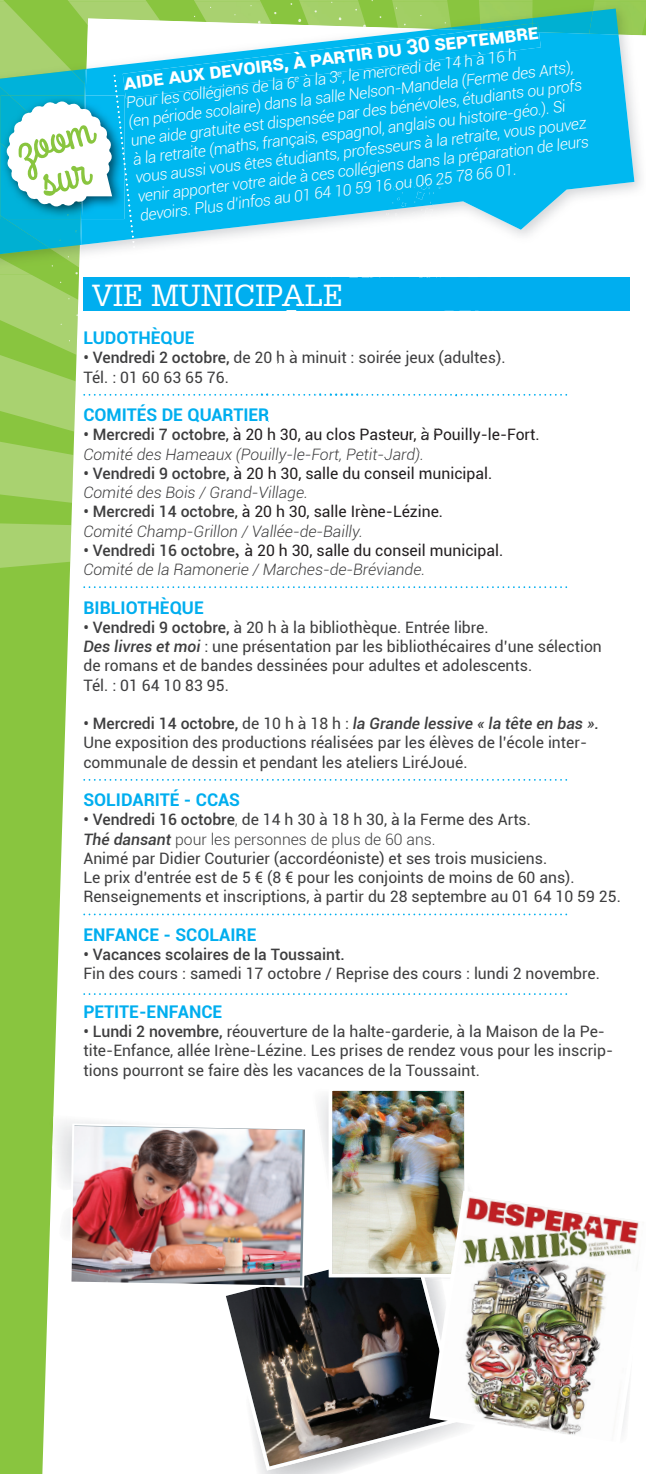
<style>
.page{position:relative;width:646px;height:1474px;background:#89c53f}
.page>*{position:absolute;margin:0;border:0;box-sizing:border-box;transform-origin:0 0}
.t1{font:47.77px/38.1px "Grand Hotel";color:#89c53f;text-align:center}
.t2{font:29.75px "Glypha LT Std";color:#fff}
.t3{font:700 21px "Roboto";color:#fff}
.t4{font:700 17.5px "Roboto";color:#00aeef}
.t5{font:15.75px/19.2px "Roboto";color:#3e3e3f}
.t6{font:italic 300 15.75px/18.9px "Roboto";color:#fff}
.t7{font:italic 300 15.75px/19.2px "Roboto";color:#3e3e3f}
.t8{font:15.75px/19.2px "Roboto";color:#231f20}
.t9{font:500 15.75px "Roboto";color:#3e3e3f}
.s1{font-weight:500}
.s2{font-weight:500;font-style:normal}
.s3{font-weight:400;font-style:normal;color:#231f20}
.s4{font-weight:500;color:#3e3e3f}
.s5{font-weight:300;font-style:italic;color:#3e3e3f}
.s6{font-family:"Minion Pro";font-weight:400;font-style:normal;font-size:21px;color:#231f20}
.s7{font-weight:500;font-style:italic}
.s8{font-weight:300}
</style>
<div class="page">
<svg style="left:0;top:0;width:644px;height:568px"></svg>
<div style="left:43px;top:274px;width:603px;height:1200px;background:#fff"></div>
<div style="left:83px;top:277px;width:546px;height:34px;background:#00aeef"></div>
<svg style="left:83px;top:394px;width:484px;height:2px"></svg>
<svg style="left:83px;top:586px;width:484px;height:2px"></svg>
<svg style="left:83px;top:779px;width:484px;height:2px"></svg>
<svg style="left:83px;top:913px;width:484px;height:2px"></svg>
<svg style="left:83px;top:993px;width:484px;height:2px"></svg>
<img style="left:618px;top:1px;width:28px;height:17px">
<img style="left:79px;top:258px;width:1px;height:16px">
<img style="left:80px;top:18px;width:566px;height:256px">
<svg style="left:618px;top:29px;width:16px;height:216px"></svg>
<img style="left:245px;top:1446px;width:235px;height:28px">
<svg style="left:222px;top:1244px;width:239px;height:226px"></svg>
<img style="left:312px;top:1089px;width:17px;height:101px">
<img style="left:329px;top:1087px;width:138px;height:193px">
<img style="left:429px;top:1191px;width:217px;height:255px">
<img style="left:58px;top:1190px;width:12px;height:63px">
<img style="left:49px;top:1117px;width:3px;height:30px">
<img style="left:52px;top:1116px;width:1px;height:40px">
<img style="left:53px;top:1115px;width:176px;height:75px">
<img style="left:70px;top:1123px;width:237px;height:164px">
<img style="left:390px;top:428px;width:49px;height:12px">
<img style="left:269px;top:367px;width:80px;height:17px">
<img style="left:442px;top:258px;width:61px;height:19px">
<img style="left:274px;top:310px;width:42px;height:18px">
<img style="left:322px;top:258px;width:111px;height:1px">
<svg style="left:0;top:0;width:618px;height:258px"></svg>
<h1 class="t1" style="left:11px;top:133px;width:80px;rotate:-16deg">zoom sur</h1>
<h3 class="t3" style="left:122px;top:67px;width:420px;rotate:-7deg">aide aux devoirs, à partir du 30 septembre</h3>
<p class="t6" style="left:125px;top:93px;width:456px;rotate:-7deg">Pour les collégiens de la 6<sup>e</sup> à la 3<sup>e</sup>, le mercredi de 14 h à 16 h<br>(en période scolaire) dans la salle Nelson-Mandela (Ferme des Arts), une aide gratuite est dispensée par des bénévoles, étudiants ou profs à la retraite (maths, français, espagnol, anglais ou histoire-géo.). Si vous aussi vous êtes étudiants, professeurs à la retraite, vous pouvez venir apporter votre aide à ces collégiens dans la préparation de leurs devoirs. Plus d’infos au 01 64 10 59 16 ou 06 25 78 66 01.</p>
<h2 class="t2" style="left:92px;top:277px;width:253px">VIE MUNICIPALE</h2>
<p class="t4" style="left:83px;top:325px;width:113px">LUDOTHÈQUE</p>
<p class="t5" style="left:83px;top:348px;width:424px"><span class="s1">• Vendredi 2 octobre,</span> de 20 h à minuit : soirée jeux (adultes).<br>Tél. : 01 60 63 65 76.</p>
<p class="t4" style="left:83px;top:402px;width:187px">COMITÉS DE QUARTIER</p>
<p class="t7" style="left:83px;top:425px;width:458px"><span class="s2">• Mercredi 7 octobre</span><span class="s3">, à 20 h 30, au clos Pasteur, à Pouilly-le-Fort.<br></span>Comité des Hameaux (Pouilly-le-Fort, Petit-Jard).</p>
<p class="t8" style="left:83px;top:463px;width:410px"><span class="s4">• Vendredi 9 octobre,</span> à 20 h 30, salle du conseil municipal.<br><span class="s5">Comité des Bois / Grand-Village.</span></p>
<p class="t7" style="left:83px;top:502px;width:361px"><span class="s2">• Mercredi 14 octobre</span><span class="s3">, à 20 h 30, salle Irène-Lézine.<br></span>Comité Champ-Grillon / Vallée-de-Bailly.</p>
<p class="t7" style="left:83px;top:540px;width:421px"><span class="s2">• Vendredi 16 octobre</span><span class="s6">,</span> <span class="s3">à 20 h 30, salle du conseil municipal.<br></span>Comité de la Ramonerie / Marches-de-Bréviande.</p>
<p class="t4" style="left:83px;top:595px;width:122px">BIBLIOTHÈQUE</p>
<p class="t5" style="left:83px;top:617px;width:520px"><span class="s1">• Vendredi 9 octobre,</span> à 20 h à la bibliothèque. Entrée libre.<br><span class="s7">Des livres et moi</span> : une présentation par les bibliothécaires d’une sélection de romans et de bandes dessinées pour adultes et adolescents.<br>Tél. : 01 64 10 83 95.</p>
<p class="t5" style="left:83px;top:713px;width:517px"><span class="s1">• Mercredi 14 octobre,</span> de 10 h à 18 h : <span class="s7">la Grande lessive « la tête en bas ».<br></span>Une exposition des productions réalisées par les élèves de l’école inter&shy;communale de dessin et pendant les ateliers LiréJoué.</p>
<p class="t4" style="left:83px;top:787px;width:158px">SOLIDARITÉ - CCAS</p>
<p class="t5" style="left:83px;top:810px;width:539px"><span class="s1">• Vendredi 16 octobre</span><span class="s8">,</span> de 14 h 30 à 18 h 30, à la Ferme des Arts.<br><span class="s7">Thé dansant</span> <span class="s8">pour les personnes de plus de 60 ans.<br></span>Animé par Didier Couturier (accordéoniste) et ses trois musiciens.<br>Le prix d’entrée est de 5 € (8 € pour les conjoints de moins de 60 ans).<br>Renseignements et inscriptions, à partir du 28 septembre au 01 64 10 59 25.</p>
<p class="t4" style="left:83px;top:922px;width:175px">ENFANCE - SCOLAIRE</p>
<p class="t9" style="left:83px;top:943px;width:263px">• Vacances scolaires de la Toussaint.</p>
<p class="t5" style="left:83px;top:964px;width:518px">Fin des cours : samedi 17 octobre / Reprise des cours : lundi 2 novembre.</p>
<p class="t4" style="left:83px;top:999px;width:140px">PETITE-ENFANCE</p>
<p class="t5" style="left:83px;top:1021px;width:531px"><span class="s1">• Lundi 2 novembre,</span> réouverture de la halte-garderie, à la Maison de la Pe&shy;tite-Enfance, allée Irène-Lézine. Les prises de rendez vous pour les inscrip&shy;tions pourront se faire dès les vacances de la Toussaint.</p>
</div>
